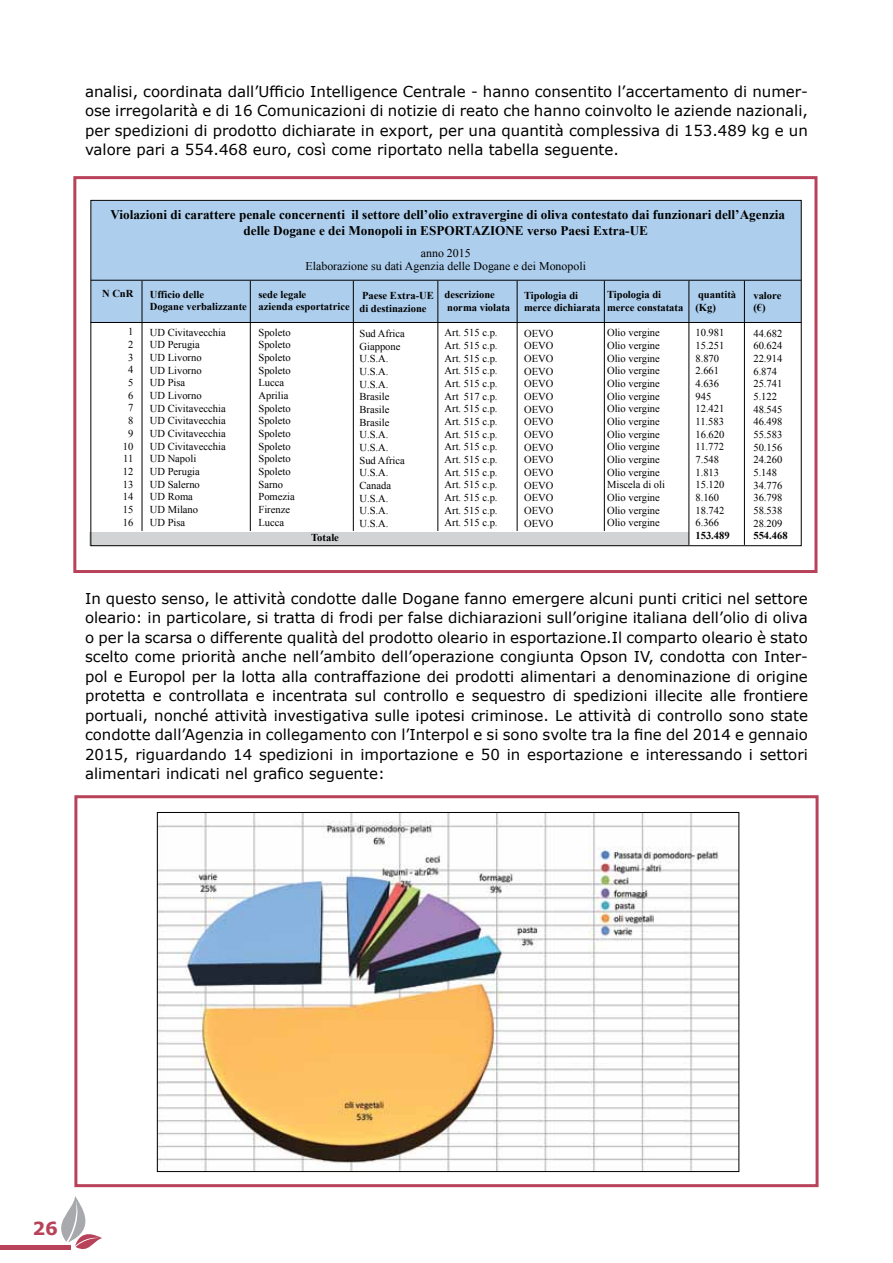
<style>
.page{position:relative;width:893px;height:1263px;background:#fff}
.page>*{position:absolute;margin:0;border:0;box-sizing:border-box;transform-origin:0 0}
.t1{font:700 18px "Verdana";color:#b7425a}
.t2{font:15px/19.5px "Verdana";color:#000;text-align:justify}
.t3{font:700 13.2px/15.9px "Times New Roman";color:#000;text-align:center}
.t4{font:11.85px/13.2px "Times New Roman";color:#000;text-align:center}
.t5{font:10.5px/12.6px "Times New Roman";color:#000}
.t6{font:700 10.5px/12.6px "Times New Roman";color:#000}
</style>
<div class="page">
<svg style="left:61px;top:1196px;width:41px;height:54px"></svg>
<div style="left:0;top:1245px;width:70px;height:5px;background:#b7425a"></div>
<div style="left:73px;top:176px;width:744px;height:397px;border:3px solid #b7425a"></div>
<div style="left:74px;top:795px;width:745px;height:392px;border:3px solid #b7425a"></div>
<div style="left:91px;top:201px;width:710px;height:122px;background:#adceec"></div>
<div style="left:90px;top:532px;width:599px;height:14px;background:#d1d3d4"></div>
<hr style="left:91px;top:322px;width:710px;height:1px;background:#000">
<hr style="left:91px;top:280px;width:710px;height:1px;background:#000">
<hr style="left:142px;top:281px;width:1px;height:250px;background:#000">
<hr style="left:250px;top:281px;width:1px;height:250px;background:#000">
<hr style="left:353px;top:281px;width:1px;height:250px;background:#000">
<hr style="left:437px;top:281px;width:1px;height:250px;background:#000">
<hr style="left:517px;top:281px;width:1px;height:250px;background:#000">
<hr style="left:604px;top:281px;width:1px;height:250px;background:#000">
<hr style="left:689px;top:281px;width:1px;height:264px;background:#000">
<hr style="left:744px;top:281px;width:1px;height:264px;background:#000">
<img style="left:159px;top:814px;width:578px;height:356px">
<p class="t2" style="left:85px;top:82px;width:724px">analisi, coordinata dall’Ufficio Intelligence Centrale - hanno consentito l’accertamento di numer&shy;ose irregolarità e di 16 Comunicazioni di notizie di reato che hanno coinvolto le aziende nazionali, per spedizioni di prodotto dichiarate in export, per una quantità complessiva di 153.489 kg e un valore pari a 554.468 euro, così come riportato nella tabella seguente.</p>
<p class="t3" style="left:110px;top:206px;width:676px">Violazioni di carattere penale concernenti il settore dell’olio extravergine di oliva contestato dai funzionari dell’Agenzia delle Dogane e dei Monopoli in ESPORTAZIONE verso Paesi Extra-UE</p>
<p class="t4" style="left:306px;top:246px;width:282px">anno 2015<br>Elaborazione su dati Agenzia delle Dogane e dei Monopoli</p>
<p class="t6" style="left:102px;top:287px;width:33px">N CnR</p>
<p class="t5" style="left:123px;top:325px;width:12px;text-align:center">1<br>2<br>3<br>4<br>5<br>6<br>7<br>8<br>9<br>10<br>11<br>12<br>13<br>14<br>15<br>16</p>
<p class="t6" style="left:150px;top:287px;width:99px">Ufficio delle<br>Dogane verbalizzante</p>
<p class="t5" style="left:150px;top:326px;width:77px">UD Civitavecchia<br>UD Perugia<br>UD Livorno<br>UD Livorno<br>UD Pisa<br>UD Livorno<br>UD Civitavecchia<br>UD Civitavecchia<br>UD Civitavecchia<br>UD Civitavecchia<br>UD Napoli<br>UD Perugia<br>UD Salerno<br>UD Roma<br>UD Milano<br>UD Pisa</p>
<p class="t6" style="left:258px;top:288px;width:93px">sede legale<br>azienda esportatrice</p>
<p class="t5" style="left:258px;top:326px;width:38px">Spoleto<br>Spoleto<br>Spoleto<br>Spoleto<br>Lucca<br>Aprilia<br>Spoleto<br>Spoleto<br>Spoleto<br>Spoleto<br>Spoleto<br>Spoleto<br>Sarno<br>Pomezia<br>Firenze<br>Lucca</p>
<p class="t6" style="left:695px;top:288px;width:42px">quantità (Kg)</p>
<p class="t5" style="left:695px;top:326px;width:31px">10.981<br>15.251<br>8.870<br>2.661<br>4.636<br>945<br>12.421<br>11.583<br>16.620<br>11.772<br>7.548<br>1.813<br>15.120<br>8.160<br>18.742<br>6.366</p>
<p class="t6" style="left:695px;top:529px;width:36px">153.489</p>
<p class="t6" style="left:607px;top:288px;width:78px">Tipologia di merce constatata</p>
<p class="t5" style="left:607px;top:326px;width:60px">Olio vergine<br>Olio vergine<br>Olio vergine<br>Olio vergine<br>Olio vergine<br>Olio vergine<br>Olio vergine<br>Olio vergine<br>Olio vergine<br>Olio vergine<br>Olio vergine<br>Olio vergine<br>Miscela di oli<br>Olio vergine<br>Olio vergine<br>Olio vergine</p>
<p class="t6" style="left:444px;top:288px;width:67px">descrizione norma violata</p>
<p class="t5" style="left:444px;top:326px;width:55px;text-align:justify">Art. 515 c.p.<br>Art. 515 c.p.<br>Art. 515 c.p.<br>Art. 515 c.p.<br>Art. 515 c.p.<br>Art 517 c.p.<br>Art. 515 c.p.<br>Art. 515 c.p.<br>Art. 515 c.p.<br>Art. 515 c.p.<br>Art. 515 c.p.<br>Art. 515 c.p.<br>Art. 515 c.p.<br>Art. 515 c.p.<br>Art. 515 c.p.<br>Art. 515 c.p.</p>
<p class="t6" style="left:524px;top:288px;width:78px">Tipologia di merce dichiarata</p>
<p class="t5" style="left:524px;top:327px;width:31px;text-align:justify">OEVO OEVO OEVO OEVO OEVO OEVO OEVO OEVO OEVO OEVO OEVO OEVO OEVO OEVO OEVO OEVO</p>
<p class="t6" style="left:753px;top:288px;width:29px">valore (€)</p>
<p class="t5" style="left:753px;top:327px;width:31px">44.682<br>60.624<br>22.914<br>6.874<br>25.741<br>5.122<br>48.545<br>46.498<br>55.583<br>50.156<br>24.260<br>5.148<br>34.776<br>36.798<br>58.538<br>28.209</p>
<p class="t6" style="left:359px;top:289px;width:76px">Paese Extra-UE di destinazione</p>
<p class="t5" style="left:359px;top:327px;width:47px">Sud Africa<br>Giappone<br>U.S.A.<br>U.S.A.<br>U.S.A.<br>Brasile<br>Brasile<br>Brasile<br>U.S.A.<br>U.S.A.<br>Sud Africa<br>U.S.A.<br>Canada<br>U.S.A.<br>U.S.A.<br>U.S.A.</p>
<p class="t6" style="left:311px;top:531px;width:29px">Totale</p>
<p class="t6" style="left:753px;top:529px;width:36px">554.468</p>
<p class="t2" style="left:85px;top:589px;width:724px">In questo senso, le attività condotte dalle Dogane fanno emergere alcuni punti critici nel settore oleario: in particolare, si tratta di frodi per false dichiarazioni sull’origine italiana dell’olio di oliva o per la scarsa o differente qualità del prodotto oleario in esportazione.Il comparto oleario è stato scelto come priorità anche nell’ambito dell’operazione congiunta Opson IV, condotta con Inter&shy;pol e Europol per la lotta alla contraffazione dei prodotti alimentari a denominazione di origine protetta e controllata e incentrata sul controllo e sequestro di spedizioni illecite alle frontiere portuali, nonché attività investigativa sulle ipotesi criminose. Le attività di controllo sono state condotte dall’Agenzia in collegamento con l’Interpol e si sono svolte tra la fine del 2014 e gennaio 2015, riguardando 14 spedizioni in importazione e 50 in esportazione e interessando i settori alimentari indicati nel grafico seguente:</p>
<p class="t1" style="left:32px;top:1217px;width:27px">26</p>
</div>
